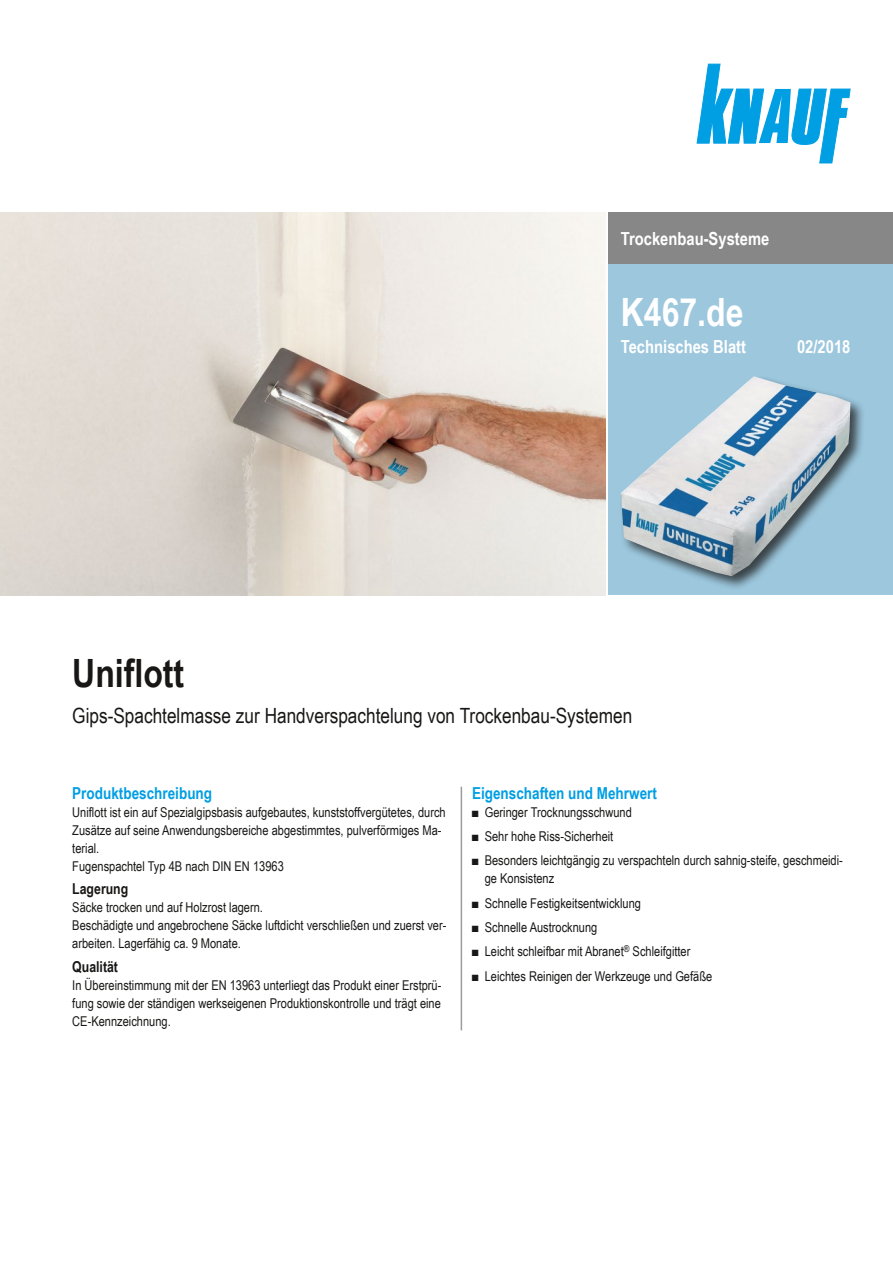
<style>
.page{position:relative;width:893px;height:1263px;background:#fff}
.page>*{position:absolute;margin:0;border:0;box-sizing:border-box;transform-origin:0 0}
.Titel_1te_Zeile_TB{font:700 39px "Arial Narrow";color:#181716}
.Dokumentbezeichnung{font:700 39px "Arial Narrow";color:#fff}
.Titel_2te_Zeile_TB{font:21px "Arial Narrow";color:#181716}
.Ausgabe_TB{font:700 18px "Arial Narrow";color:#fff}
.Ue3_11cyan_TB{font:700 16.5px "Arial Narrow";color:#009ee3}
.Ue4_10schwarz_TB{font:700 15px "Arial Narrow";color:#181716}
.Text_TB{font:13.5px/18px "Arial Narrow";color:#181716}
</style>
<div class="page">
<div style="left:608px;top:213px;width:285px;height:382px;background:#9cc7dd"></div>
<div style="left:608px;top:213px;width:285px;height:51px;background:#868786"></div>
<div style="left:618px;top:374px;width:248px;height:217px;background:#181716;opacity:.75"></div>
<img style="left:621px;top:376px;width:229px;height:200px">
<img style="left:0;top:213px;width:606px;height:382px">
<svg style="left:697px;top:64px;width:153px;height:99px"></svg>
<hr style="left:461px;top:787px;width:1px;height:243px;background:#9c9c9d">
<h3 class="Ausgabe_TB" style="left:621px;top:225px;width:150px">Trockenbau‑Systeme</h3>
<p class="Dokumentbezeichnung" style="left:621px;top:282px;width:124px">K467.de</p>
<h3 class="Ausgabe_TB" style="left:621px;top:333px;width:127px">Technisches Blatt</h3>
<p class="Ausgabe_TB" style="left:797px;top:333px;width:55px">02/2018</p>
<p class="Titel_1te_Zeile_TB" style="left:72px;top:644px;width:113px">Uniflott</p>
<h1 class="Titel_2te_Zeile_TB" style="left:72px;top:700px;width:562px">Gips-Spachtelmasse zur Handverspachtelung von Trockenbau-Systemen</h1>
<p class="Ue3_11cyan_TB" style="left:72px;top:780px;width:141px">Produktbeschreibung</p>
<p class="Text_TB" style="left:72px;top:802px;width:375px">Uniflott ist ein auf Spezialgipsbasis aufgebautes, kunststoffvergütetes, durch<br>Zusätze auf seine Anwendungsbereiche abgestimmtes, pulverförmiges Ma&shy;terial.</p>
<p class="Text_TB" style="left:72px;top:856px;width:213px">Fugenspachtel Typ 4B nach DIN EN 13963</p>
<p class="Ue4_10schwarz_TB" style="left:72px;top:877px;width:58px">Lagerung</p>
<p class="Text_TB" style="left:72px;top:898px;width:192px">Säcke trocken und auf Holzrost lagern.</p>
<p class="Text_TB" style="left:72px;top:916px;width:376px">Beschädigte und angebrochene Säcke luftdicht verschließen und zuerst ver&shy;arbeiten. Lagerfähig ca. 9 Monate.</p>
<p class="Ue4_10schwarz_TB" style="left:72px;top:955px;width:47px">Qualität</p>
<p class="Text_TB" style="left:72px;top:975px;width:371px;text-align:justify">In Übereinstimmung mit der EN 13963 unterliegt das Produkt einer Erstprü&shy;fung sowie der ständigen werkseigenen Produktionskontrolle und trägt eine CE‑Kennzeichnung.</p>
<p class="Ue3_11cyan_TB" style="left:472px;top:780px;width:186px">Eigenschaften und Mehrwert</p>
<p class="Text_TB" style="left:472px;top:802px;width:161px">■ Geringer Trocknungsschwund</p>
<p class="Text_TB" style="left:472px;top:827px;width:143px">■ Sehr hohe Riss-Sicherheit</p>
<p class="Text_TB" style="left:485px;top:851px;width:360px;text-indent:-13px">■ Besonders leichtgängig zu verspachteln durch sahnig-steife, geschmeidi&shy;ge Konsistenz</p>
<p class="Text_TB" style="left:472px;top:893px;width:171px">■ Schnelle Festigkeitsentwicklung</p>
<p class="Text_TB" style="left:472px;top:918px;width:127px">■ Schnelle Austrocknung</p>
<p class="Text_TB" style="left:472px;top:942px;width:220px">■ Leicht schleifbar mit Abranet<sup>®</sup> Schleifgitter</p>
<p class="Text_TB" style="left:472px;top:966px;width:242px">■ Leichtes Reinigen der Werkzeuge und Gefäße</p>
</div>
